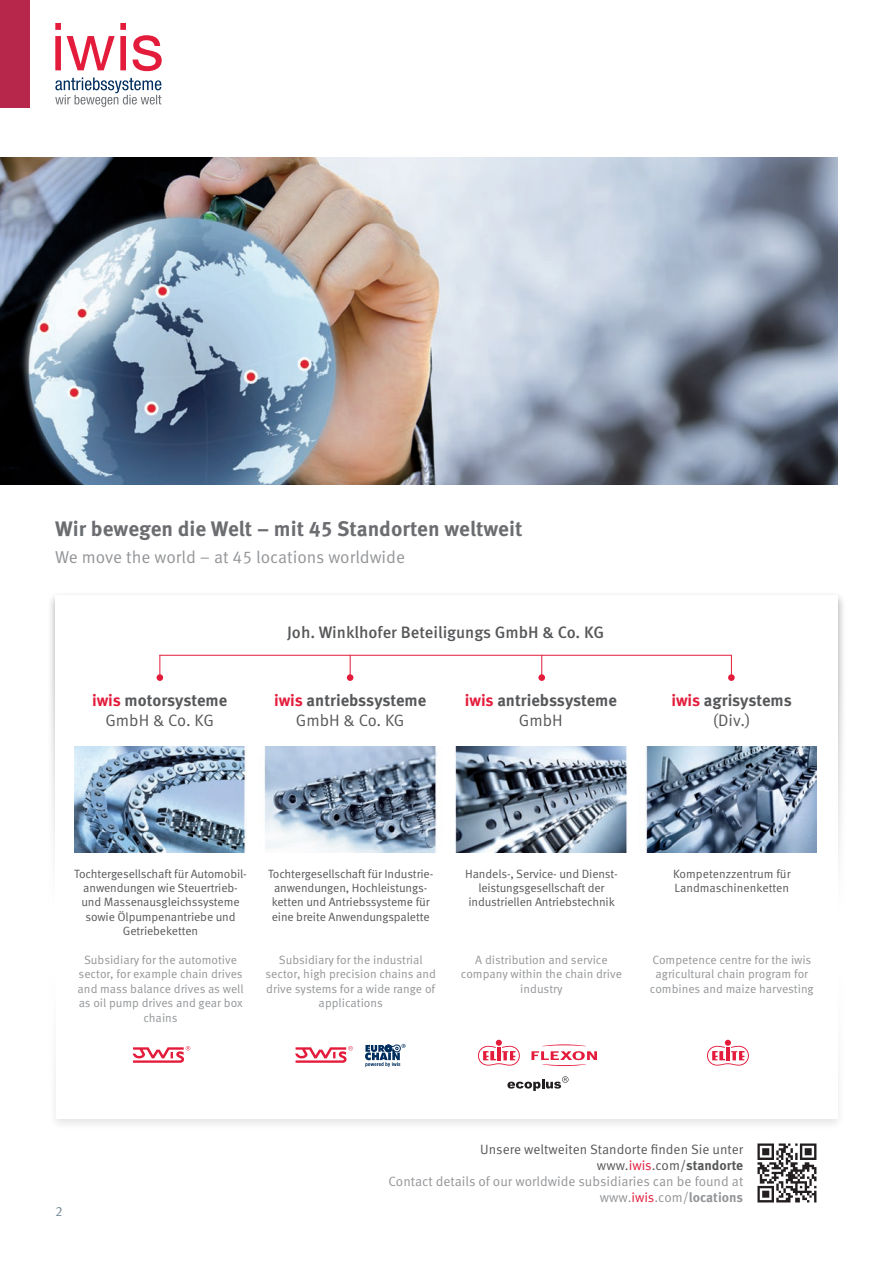
<style>
.page{position:relative;width:893px;height:1263px;background:#fff}
.page>*{position:absolute;margin:0;border:0;box-sizing:border-box;transform-origin:0 0}
.t1{font:700 21px "Meta OT";color:#6c6d70}
.t2{font:17.25px "Meta OT";color:#939598}
.t3{font:700 16.5px/19.8px "Meta OT";color:#57585a;text-align:center}
.t4{font:500 16.5px "Meta OT";color:#57585a}
.t5{font:13.5px/16.2px "Meta OT";color:#939598;text-align:right}
.t6{font:13.5px "Meta OT";color:#738a95}
.t7{font:12px/14.4px "Meta OT";letter-spacing:-.01em;color:#57585a;text-align:center}
.t8{font:12px/14.4px "Meta OT";color:#939598;text-align:center}
.s1{color:#e41c3b}
.s2{font-weight:400}
.s3{color:#57585a}
.s4{font-weight:700;color:#57585a}
.s5{font-weight:700}
</style>
<div class="page">
<div style="left:0;top:0;width:30px;height:108px;background:#b6274b"></div>
<svg style="left:55px;top:77px;width:106px;height:30px"></svg>
<svg style="left:55px;top:23px;width:107px;height:48px"></svg>
<div style="left:48px;top:928px;width:797px;height:203px;background:#231f20;opacity:.4"></div>
<div style="left:56px;top:932px;width:781px;height:187px;background:#fff"></div>
<div style="left:30px;top:917px;width:837px;height:174px;background:#fff"></div>
<svg style="left:707px;top:1040px;width:42px;height:26px"></svg>
<svg style="left:365px;top:1044px;width:41px;height:23px"></svg>
<svg style="left:295px;top:1046px;width:58px;height:17px"></svg>
<svg style="left:133px;top:1046px;width:57px;height:17px"></svg>
<svg style="left:478px;top:1040px;width:42px;height:26px"></svg>
<svg style="left:507px;top:1076px;width:61px;height:15px"></svg>
<svg style="left:531px;top:1044px;width:66px;height:22px"></svg>
<svg style="left:159px;top:655px;width:1px;height:19px"></svg>
<div style="left:157px;top:674px;width:6px;height:7px;background:#e41c3b;border-radius:50%"></div>
<svg style="left:350px;top:656px;width:1px;height:18px"></svg>
<div style="left:347px;top:674px;width:6px;height:7px;background:#e41c3b;border-radius:50%"></div>
<svg style="left:541px;top:656px;width:1px;height:18px"></svg>
<div style="left:538px;top:674px;width:7px;height:7px;background:#e41c3b;border-radius:50%"></div>
<svg style="left:731px;top:656px;width:1px;height:18px"></svg>
<div style="left:728px;top:674px;width:7px;height:7px;background:#e41c3b;border-radius:50%"></div>
<hr style="left:160px;top:655px;width:572px;height:1px;background:#e41c3b">
<img style="left:758px;top:1144px;width:58px;height:58px">
<img style="left:74px;top:746px;width:742px;height:106px">
<img style="left:0;top:157px;width:838px;height:328px">
<h1 class="t1" style="left:55px;top:515px;width:469px">Wir bewegen die Welt – mit 45 Standorten weltweit</h1>
<h2 class="t2" style="left:55px;top:546px;width:351px">We move the world – at 45 locations worldwide</h2>
<h3 class="t3" style="left:92px;top:691px;width:137px"><span class="s1">iwis</span> motorsysteme<br><span class="s2">GmbH &amp; Co. KG</span></h3>
<h3 class="t4" style="left:287px;top:622px;width:318px">Joh. Winklhofer Beteiligungs GmbH &amp; Co. KG</h3>
<h3 class="t3" style="left:274px;top:691px;width:154px"><span class="s1">iwis</span> antriebssysteme<br><span class="s2">GmbH &amp; Co. KG</span></h3>
<h3 class="t3" style="left:465px;top:691px;width:154px"><span class="s1">iwis</span> antriebssysteme<br><span class="s2">GmbH</span></h3>
<h3 class="t3" style="left:671px;top:691px;width:122px"><span class="s1">iwis</span> agrisystems <span class="s2">(Div.)</span></h3>
<p class="t7" style="left:74px;top:866px;width:174px">Tochtergesellschaft für Auto mobil - anwendunge n wie Steuertrieb&shy;und Massen ausgleichs systeme sowie Öl pumpen antriebe und<br>Getriebeketten</p>
<p class="t8" style="left:78px;top:953px;width:167px">Subsidiary for the automotive sector, for example chain drives and mass balance drives as well as oil pump drives and gear box chains</p>
<p class="t7" style="left:268px;top:866px;width:167px">Tochtergesellschaft für Industrie&shy;anwendungen, Hochleistungs&shy;ketten und Antriebssysteme für eine breite Anwendungspalette</p>
<p class="t8" style="left:265px;top:953px;width:172px">Subsidiary for the industrial sector, high precision chains and drive systems for a wide range of applications</p>
<p class="t7" style="left:465px;top:866px;width:154px">Handels-, Service- und Dienst&shy;leistungsgesellschaft der indus tri ellen Antriebstechnik</p>
<p class="t8" style="left:461px;top:953px;width:163px">A distribution and service company within the chain drive industry</p>
<p class="t7" style="left:673px;top:866px;width:119px;text-align:left">Kompetenzzentrum für<br>Landmaschinenketten</p>
<p class="t8" style="left:650px;top:953px;width:165px">Competence centre for the iwis agricultural chain program for combines and maize harvesting</p>
<p class="t6" style="left:55px;top:1203px;width:9px">2</p>
<p class="t5" style="left:389px;top:1141px;width:356px"><span class="s3">Unsere weltweiten Standorte finden Sie unter www.</span><span class="s1">iwis</span><span class="s3">.com/</span><span class="s4">standorte<br></span>Contact details of our worldwide subsidiaries can be found at www.<span class="s1">iwis</span>.com/<span class="s5">locations</span></p>
</div>
